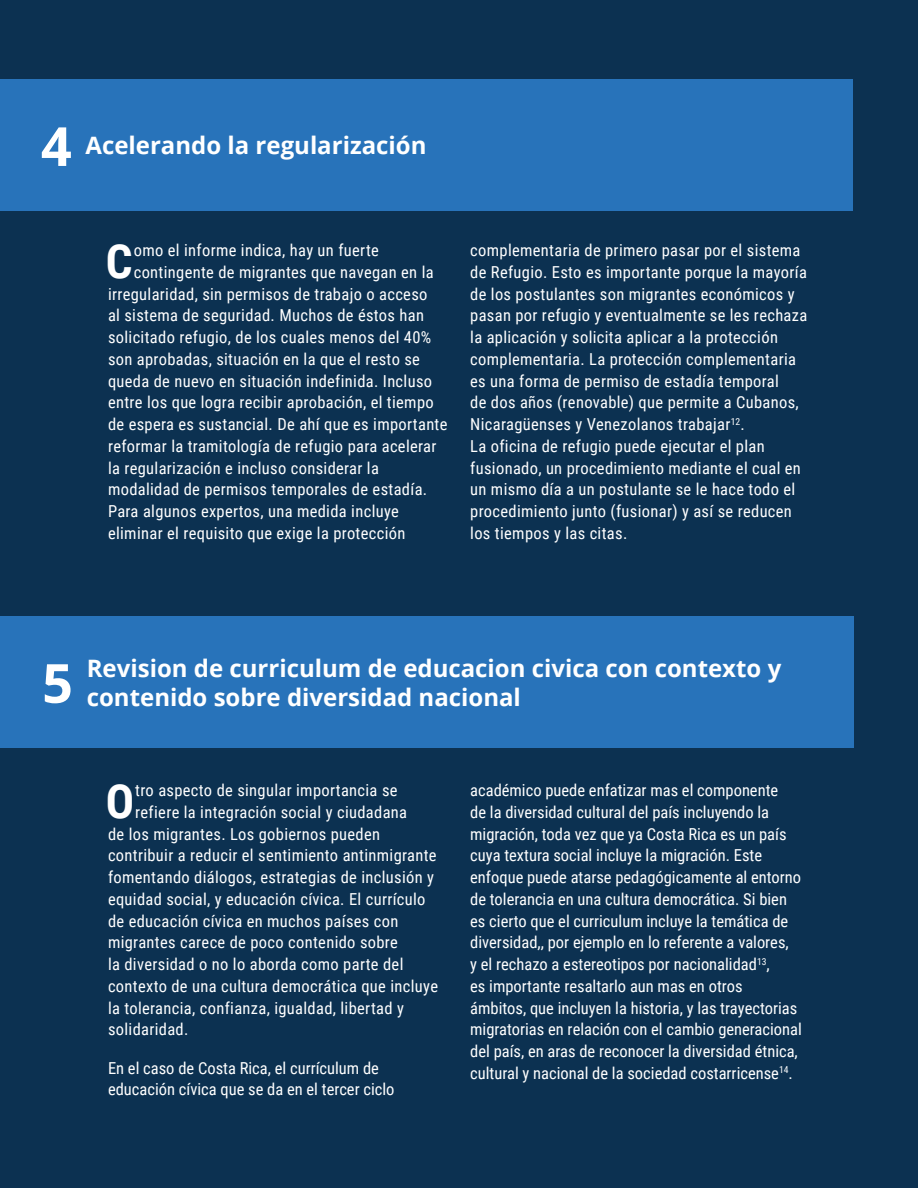
<style>
.page{position:relative;width:918px;height:1188px;background:#0c3151}
.page>*{position:absolute;margin:0;border:0;box-sizing:border-box;transform-origin:0 0}
.recommendation_numbe{font:700 54px "Open Sans";color:#fff}
.rec_text_with_drop_c{font:700 47.1px "Roboto Condensed";color:#fff}
.rec_title{font:700 24px "Open Sans";color:#fff}
.rec_text_with_drop_c-2{font:16.5px/21.8px "Roboto Condensed";letter-spacing:.02em;color:#fff}
.rec_text{font:16.5px/21.8px "Roboto Condensed";color:#fff}
</style>
<div class="page">
<div style="left:0;top:80px;width:852px;height:131px;background:#2873ba"></div>
<div style="left:0;top:616px;width:854px;height:132px;background:#2873ba"></div>
<p class="recommendation_numbe" style="left:41px;top:108px;width:32px">4</p>
<p class="rec_title" style="left:86px;top:129px;width:343px">Acelerando la regularización</p>
<p class="rec_text_with_drop_c" style="left:106px;top:228px;width:28px">C</p>
<p class="rec_text_with_drop_c-2" style="left:134px;top:239px;width:247px">omo el informe indica, hay un fuerte</p>
<p class="rec_text_with_drop_c-2" style="left:134px;top:261px;width:301px">contingente de migrantes que navegan en la</p>
<p class="rec_text_with_drop_c-2" style="left:108px;top:282px;width:321px">irregularidad, sin permisos de trabajo o acceso</p>
<p class="rec_text_with_drop_c-2" style="left:108px;top:304px;width:318px">al sistema de seguridad. Muchos de éstos han</p>
<p class="rec_text_with_drop_c-2" style="left:108px;top:326px;width:325px">solicitado refugio, de los cuales menos del 40%</p>
<p class="rec_text_with_drop_c-2" style="left:108px;top:348px;width:313px">son aprobadas, situación en la que el resto se</p>
<p class="rec_text_with_drop_c-2" style="left:108px;top:369px;width:326px">queda de nuevo en situación indefinida. Incluso</p>
<p class="rec_text_with_drop_c-2" style="left:108px;top:391px;width:327px">entre los que logra recibir aprobación, el tiempo</p>
<p class="rec_text_with_drop_c-2" style="left:108px;top:413px;width:341px">de espera es sustancial. De ahí que es importante</p>
<p class="rec_text_with_drop_c-2" style="left:108px;top:435px;width:330px">reformar la tramitología de refugio para acelerar</p>
<p class="rec_text_with_drop_c-2" style="left:108px;top:456px;width:272px">la regularización e incluso considerar la</p>
<p class="rec_text_with_drop_c-2" style="left:108px;top:478px;width:321px">modalidad de permisos temporales de estadía.</p>
<p class="rec_text_with_drop_c-2" style="left:108px;top:500px;width:292px">Para algunos expertos, una medida incluye</p>
<p class="rec_text_with_drop_c-2" style="left:108px;top:522px;width:299px">eliminar el requisito que exige la protección</p>
<p class="rec_text_with_drop_c-2" style="left:470px;top:239px;width:339px">complementaria de primero pasar por el sistema de Refugio. Esto es importante porque la mayoría de los postulantes son migrantes económicos y pasan por refugio y eventualmente se les rechaza la aplicación y solicita aplicar a la protección complementaria. La protección complementaria es una forma de permiso de estadía temporal<br>de dos años (renovable) que permite a Cubanos, Nicaragüenses y Venezolanos trabajar<sup>12</sup>.<br>La oficina de refugio puede ejecutar el plan fusionado, un procedimiento mediante el cual en un mismo día a un postulante se le hace todo el procedimiento junto (fusionar) y así se reducen los tiempos y las citas.</p>
<p class="recommendation_numbe" style="left:42px;top:645px;width:32px">5</p>
<p class="rec_title" style="left:87px;top:651px;width:696px">Revision de curriculum de educacion civica con contexto y</p>
<p class="rec_title" style="left:87px;top:680px;width:436px">contenido sobre diversidad nacional</p>
<p class="rec_text_with_drop_c" style="left:106px;top:768px;width:30px">O</p>
<p class="rec_text_with_drop_c-2" style="left:135px;top:779px;width:264px">tro aspecto de singular importancia se</p>
<p class="rec_text_with_drop_c-2" style="left:135px;top:801px;width:273px">refiere la integración social y ciudadana</p>
<p class="rec_text_with_drop_c-2" style="left:108px;top:822px;width:274px">de los migrantes. Los gobiernos pueden</p>
<p class="rec_text_with_drop_c-2" style="left:108px;top:844px;width:330px">contribuir a reducir el sentimiento antinmigrante</p>
<p class="rec_text_with_drop_c-2" style="left:108px;top:866px;width:328px">fomentando diálogos, estrategias de inclusión y</p>
<p class="rec_text_with_drop_c-2" style="left:108px;top:888px;width:319px">equidad social, y educación cívica. El currículo</p>
<p class="rec_text_with_drop_c-2" style="left:108px;top:909px;width:292px">de educación cívica en muchos países con</p>
<p class="rec_text_with_drop_c-2" style="left:108px;top:931px;width:292px">migrantes carece de poco contenido sobre</p>
<p class="rec_text_with_drop_c-2" style="left:108px;top:953px;width:297px">la diversidad o no lo aborda como parte del</p>
<p class="rec_text_with_drop_c-2" style="left:108px;top:975px;width:332px">contexto de una cultura democrática que incluye</p>
<p class="rec_text_with_drop_c-2" style="left:108px;top:996px;width:297px">la tolerancia, confianza, igualdad, libertad y</p>
<p class="rec_text_with_drop_c-2" style="left:108px;top:1018px;width:82px">solidaridad.</p>
<p class="rec_text" style="left:108px;top:1056px;width:288px">En el caso de Costa Rica, el currículum de educación cívica que se da en el tercer ciclo</p>
<p class="rec_text" style="left:470px;top:779px;width:333px">académico puede enfatizar mas el componente<br>de la diversidad cultural del país incluyendo la migración, toda vez que ya Costa Rica es un país cuya textura social incluye la migración. Este enfoque puede atarse pedagógicamente al entorno de tolerancia en una cultura democrática. Si bien es cierto que el curriculum incluye la temática de diversidad,, por ejemplo en lo referente a valores,<br>y el rechazo a estereotipos por nacionalidad<sup>13</sup>,<br>es importante resaltarlo aun mas en otros ámbitos, que incluyen la historia, y las trayectorias migratorias en relación con el cambio generacional del país, en aras de reconocer la diversidad étnica, cultural y nacional de la sociedad costarricense<sup>14</sup>.</p>
</div>
